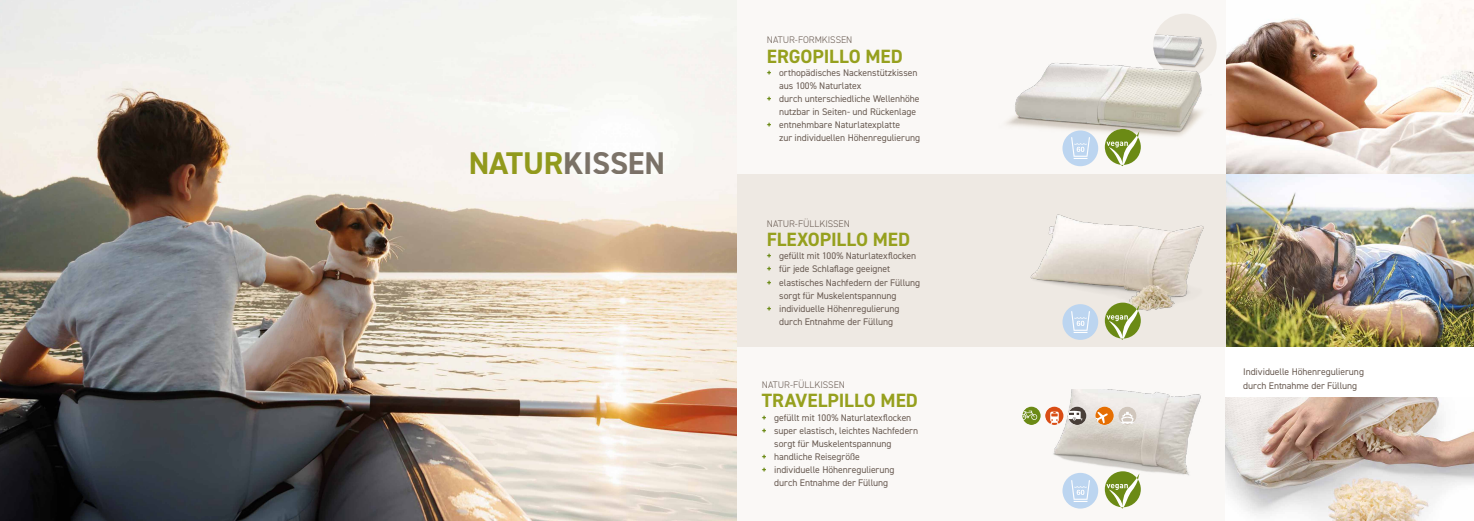
<style>
.page{position:relative;width:1474px;height:521px;background:#fff}
.page>*{position:absolute;margin:0;border:0;box-sizing:border-box;transform-origin:0 0}
.t1{font:700 31.5px "DIN2014";letter-spacing:-.005em;color:#7d746a}
.t2{font:700 19.25px "DIN2014";color:#96a01e}
.t3{font:9.62px/13.1px "DIN2014";letter-spacing:-.005em;color:#695b52}
.t4{font:300 9.62px "DIN2014";letter-spacing:-.005em;color:#695b52}
.s1{color:#96a01e}
.s2{font-weight:800;color:#6b8a15}
</style>
<div class="page">
<img style="left:1225px;top:174px;width:248px;height:173px">
<img style="left:1226px;top:3px;width:247px;height:171px">
<div style="left:737px;top:174px;width:488px;height:173px;background:#eee9e3"></div>
<img style="left:1030px;top:214px;width:174px;height:110px">
<div style="left:737px;top:0;width:488px;height:174px;background:#faf8f6"></div>
<div style="left:737px;top:347px;width:488px;height:174px;background:#faf8f6"></div>
<div style="left:1062px;top:304px;width:36px;height:36px;background:#bcd5f0;border-radius:50%"></div>
<img style="left:1071px;top:311px;width:18px;height:20px">
<svg style="left:1104px;top:303px;width:36px;height:37px"></svg>
<img style="left:1046px;top:389px;width:155px;height:108px">
<img style="left:1068px;top:407px;width:18px;height:18px;border-radius:9px">
<img style="left:1022px;top:407px;width:18px;height:18px;border-radius:9px">
<img style="left:1045px;top:407px;width:18px;height:18px;border-radius:9px">
<img style="left:1118px;top:407px;width:18px;height:18px;border-radius:9px">
<img style="left:1095px;top:407px;width:18px;height:18px;border-radius:9px">
<img style="left:1006px;top:16px;width:211px;height:151px">
<img style="left:1225px;top:397px;width:248px;height:124px">
<div style="left:1062px;top:130px;width:36px;height:36px;background:#bcd5f0;border-radius:50%"></div>
<img style="left:1071px;top:138px;width:18px;height:21px">
<svg style="left:1104px;top:129px;width:36px;height:37px"></svg>
<div style="left:1062px;top:473px;width:36px;height:35px;background:#bcd5f0;border-radius:50%"></div>
<img style="left:1071px;top:480px;width:18px;height:20px">
<svg style="left:1104px;top:471px;width:36px;height:37px"></svg>
<img style="left:0;top:0;width:737px;height:521px">
<h1 class="t1" style="left:468px;top:142px;width:198px"><span class="s1">NATUR</span>KISSEN</h1>
<p class="t4" style="left:766px;top:34px;width:87px">NATUR-FORMKISSEN</p>
<h2 class="t2" style="left:766px;top:43px;width:138px">ERGOPILLO MED</h2>
<p class="t3" style="left:766px;top:66px;width:152px"><span class="s2">+</span> orthopädisches Nackenstützkissen</p>
<p class="t3" style="left:779px;top:79px;width:84px">aus 100% Naturlatex</p>
<p class="t3" style="left:766px;top:92px;width:154px"><span class="s2">+</span> durch unterschiedliche Wellenhöhe</p>
<p class="t3" style="left:779px;top:105px;width:138px">nutzbar in Seiten- und Rückenlage</p>
<p class="t3" style="left:766px;top:118px;width:135px"><span class="s2">+</span> entnehmbare Naturlatexplatte</p>
<p class="t3" style="left:779px;top:131px;width:142px">zur individuellen Höhenregulierung</p>
<p class="t4" style="left:766px;top:218px;width:85px">NATUR-FÜLLKISSEN</p>
<h2 class="t2" style="left:766px;top:227px;width:145px">FLEXOPILLO MED</h2>
<p class="t3" style="left:766px;top:249px;width:151px"><span class="s2">+</span> gefüllt mit 100% Naturlatexflocken</p>
<p class="t3" style="left:766px;top:262px;width:125px"><span class="s2">+</span> für jede Schlaflage geeignet</p>
<p class="t3" style="left:766px;top:275px;width:155px"><span class="s2">+</span> elastisches Nachfedern der Füllung</p>
<p class="t3" style="left:779px;top:289px;width:119px">sorgt für Muskelentspannung</p>
<p class="t3" style="left:766px;top:302px;width:134px"><span class="s2">+</span> individuelle Höhenregulierung</p>
<p class="t3" style="left:779px;top:315px;width:115px">durch Entnahme der Füllung</p>
<p class="t4" style="left:761px;top:379px;width:85px">NATUR-FÜLLKISSEN</p>
<h2 class="t2" style="left:761px;top:388px;width:158px">TRAVELPILLO MED</h2>
<p class="t3" style="left:761px;top:410px;width:151px"><span class="s2">+</span> gefüllt mit 100% Naturlatexflocken</p>
<p class="t3" style="left:761px;top:424px;width:158px"><span class="s2">+</span> super elastisch, leichtes Nachfedern</p>
<p class="t3" style="left:774px;top:437px;width:119px">sorgt für Muskelentspannung</p>
<p class="t3" style="left:761px;top:450px;width:100px"><span class="s2">+</span> handliche Reisegröße</p>
<p class="t3" style="left:761px;top:463px;width:134px"><span class="s2">+</span> individuelle Höhenregulierung</p>
<p class="t3" style="left:774px;top:476px;width:115px">durch Entnahme der Füllung</p>
<p class="t3" style="left:1243px;top:365px;width:122px">Individuelle Höhenregulierung durch Entnahme der Füllung</p>
</div>
